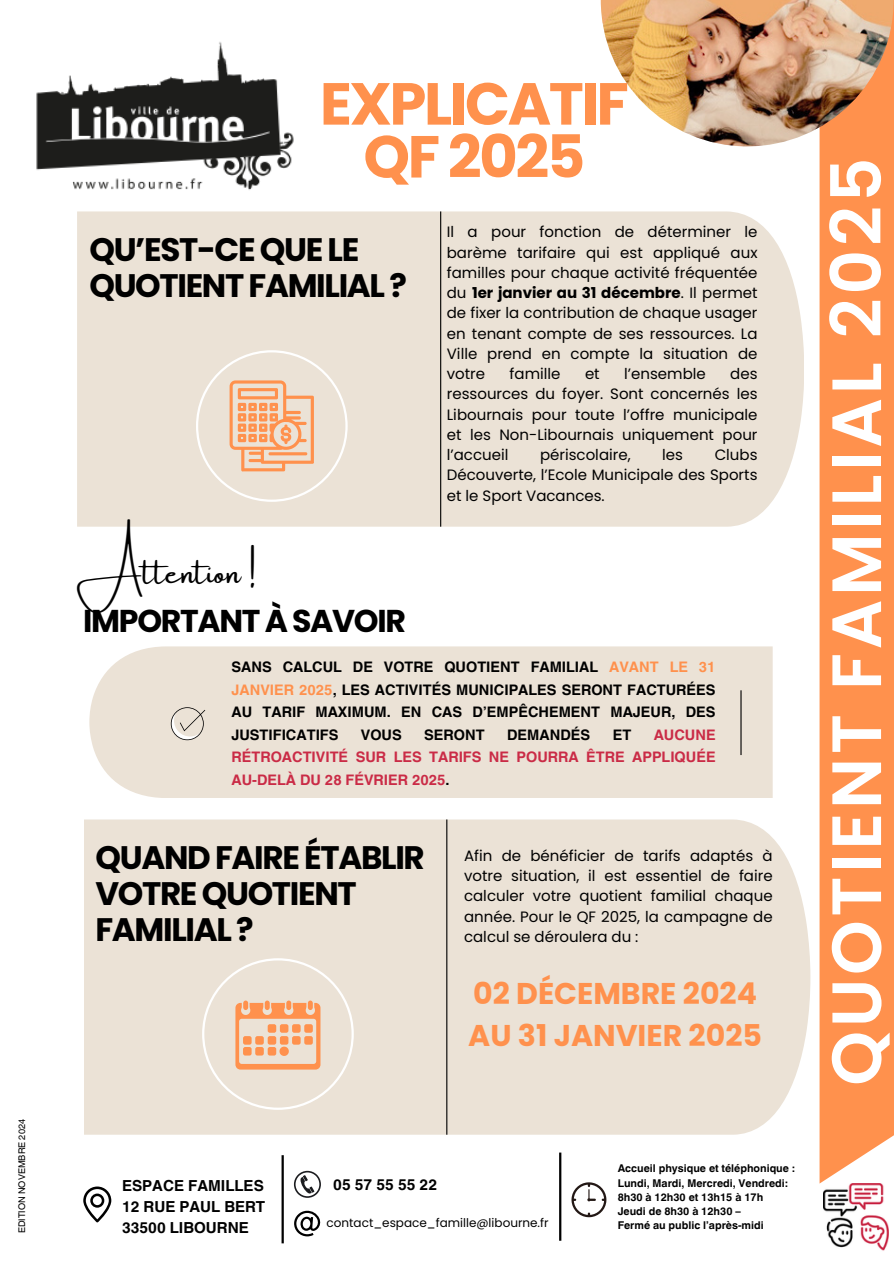
<style>
.page{position:relative;width:894px;height:1264px;background:#fff}
.page>*{position:absolute;margin:0;border:0;box-sizing:border-box;transform-origin:0 0}
.t1{font:600 69.6px "Poppins";letter-spacing:.055em;color:#fff}
.t2{font:700 59.25px/52.8px "Poppins";letter-spacing:-.04em;color:#ff914d;text-align:center}
.t3{font:32.85px "Amsterdam One";color:#000}
.t4{font:700 32.55px/36px "Poppins";letter-spacing:-.04em;color:#000}
.t5{font:700 31.5px "Poppins";letter-spacing:-.04em;color:#000}
.t6{font:700 30px/41.7px "Poppins";color:#ff914d}
.t7{font:700 15.15px/21.3px "Helvetica World";color:#000;text-align:justify}
.t8{font:15px/20.2px "Poppins";color:#000;text-align:justify}
.t9{font:700 14.55px/22.5px "Helvetica World";color:#000;text-align:justify}
.t10{font:700 14.55px/22.5px "Helvetica World";color:#ca2b46;text-align:justify}
.t11{font:12px "Poppins";color:#000}
.t12{font:700 10.65px "Helvetica World";color:#000}
.t13{font:9.15px "Helvetica World";color:#000}
.s1{font-weight:700}
.s2{color:#ff914d}
.s3{color:#000}
</style>
<div class="page">
<img style="left:823px;top:1183px;width:65px;height:68px">
<img style="left:36px;top:42px;width:258px;height:148px">
<div style="left:77px;top:211px;width:727px;height:315px;background:#ebe2d6"></div>
<hr style="left:440px;top:211px;width:1px;height:315px;background:#000">
<div style="left:819px;top:0;width:74px;height:1183px;background:#ff914d"></div>
<svg style="left:196px;top:350px;width:151px;height:152px;background:#eed7c4"></svg>
<div style="left:84px;top:819px;width:726px;height:315px;background:#ebe2d6"></div>
<hr style="left:446px;top:819px;width:1px;height:315px;background:#000">
<svg style="left:202px;top:958px;width:152px;height:151px;background:#eed8c6"></svg>
<img style="left:600px;top:0;width:293px;height:146px">
<div style="left:89px;top:646px;width:683px;height:152px;background:#ebe2d6"></div>
<div style="left:174px;top:704px;width:32px;height:32px;background:#ebe2d6;border-radius:50%"></div>
<svg style="left:171px;top:707px;width:34px;height:33px"></svg>
<hr style="left:740px;top:690px;width:1px;height:65px;background:#000">
<hr style="left:281px;top:1155px;width:3px;height:88px;background:#000">
<hr style="left:559px;top:1152px;width:2px;height:88px;background:#000">
<svg style="left:571px;top:1182px;width:35px;height:35px"></svg>
<svg style="left:294px;top:1170px;width:27px;height:27px"></svg>
<svg style="left:294px;top:1210px;width:27px;height:26px"></svg>
<svg style="left:83px;top:1186px;width:28px;height:36px"></svg>
<h3 class="t13" style="left:16px;top:1233px;width:116px;rotate:-90deg">EDITION NOVEMBRE 2024</h3>
<h1 class="t2" style="left:320px;top:77px;width:310px">EXPLICATIF<br>QF 2025</h1>
<h6 class="t4" style="left:89px;top:232px;width:319px">QU’EST-CE QUE LE<br>QUOTIENT FAMILIAL ?</h6>
<h3 class="t3" style="left:77px;top:554px;width:180px">Attention !</h3>
<p class="t5" style="left:83px;top:599px;width:324px">IMPORTANT À SAVOIR</p>
<p class="t8" style="left:446px;top:222px;width:312px">Il a pour fonction de déterminer le barème tarifaire qui est appliqué aux familles pour chaque activité fréquentée du <span class="s1">1er janvier au 31 décembre</span>. Il permet de fixer la contribution de chaque usager en tenant compte de ses ressources. La Ville prend en compte la situation de votre</p>
<p class="t8" style="left:509px;top:364px;width:52px">famille</p>
<p class="t8" style="left:585px;top:364px;width:16px">et</p>
<p class="t8" style="left:624px;top:364px;width:83px">l’ensemble</p>
<p class="t8" style="left:446px;top:364px;width:312px;text-indent:283px">des ressources du foyer. Sont concernés les Libournais pour toute l’offre municipale et les Non-Libournais uniquement pour l’accueil</p>
<p class="t8" style="left:540px;top:445px;width:92px">périscolaire,</p>
<p class="t8" style="left:662px;top:445px;width:22px">les</p>
<p class="t8" style="left:446px;top:445px;width:312px;text-indent:268px">Clubs Découverte, l’Ecole Municipale des Sports et le Sport Vacances.</p>
<p class="t9" style="left:231px;top:654px;width:485px">SANS CALCUL DE VOTRE QUOTIENT FAMILIAL <span class="s2">AVANT LE 31<br>JANVIER 2025</span>, LES ACTIVITÉS MUNICIPALES SERONT FACTURÉES AU TARIF MAXIMUM. EN CAS D’EMPÊCHEMENT MAJEUR, DES JUSTIFICATIFS</p>
<p class="t9" style="left:361px;top:722px;width:42px">VOUS</p>
<p class="t9" style="left:424px;top:722px;width:62px">SERONT</p>
<p class="t9" style="left:507px;top:722px;width:85px">DEMANDÉS</p>
<p class="t9" style="left:612px;top:722px;width:20px">ET</p>
<p class="t10" style="left:231px;top:722px;width:485px;text-indent:422px">AUCUNE RÉTROACTIVITÉ SUR LES TARIFS NE POURRA ÊTRE APPLIQUÉE AU-DELÀ DU 28 FÉVRIER 2025<span class="s3">.</span></p>
<h3 class="t4" style="left:95px;top:840px;width:331px">QUAND FAIRE ÉTABLIR<br>VOTRE QUOTIENT<br>FAMILIAL ?</h3>
<h4 class="t8" style="left:464px;top:845px;width:310px">Afin de bénéficier de tarifs adaptés à votre situation, il est essentiel de faire calculer votre quotient familial chaque année. Pour le QF 2025, la campagne de calcul se déroulera du :</h4>
<p class="t6" style="left:468px;top:973px;width:295px">02 DÉCEMBRE 2024<br>AU 31 JANVIER 2025</p>
<h6 class="t7" style="left:122px;top:1172px;width:145px">ESPACE FAMILLES 12 RUE PAUL BERT 33500 LIBOURNE</h6>
<h3 class="t7" style="left:333px;top:1172px;width:105px">05 57 55 55 22</h3>
<p class="t11" style="left:326px;top:1213px;width:223px">contact_espace_famille@libourne.fr</p>
<p class="t12" style="left:617px;top:1159px;width:179px">Accueil physique et téléphonique :</p>
<p class="t12" style="left:617px;top:1173px;width:172px">Lundi, Mardi, Mercredi, Vendredi:</p>
<p class="t12" style="left:617px;top:1188px;width:147px">8h30 à 12h30 et 13h15 à 17h</p>
<p class="t12" style="left:617px;top:1202px;width:124px">Jeudi de 8h30 à 12h30 –</p>
<p class="t12" style="left:617px;top:1216px;width:147px">Fermé au public l’après-midi</p>
<p class="t1" style="left:807px;top:1085px;width:929px;rotate:-90deg">QUOTIENT FAMILIAL 2025</p>
</div>
